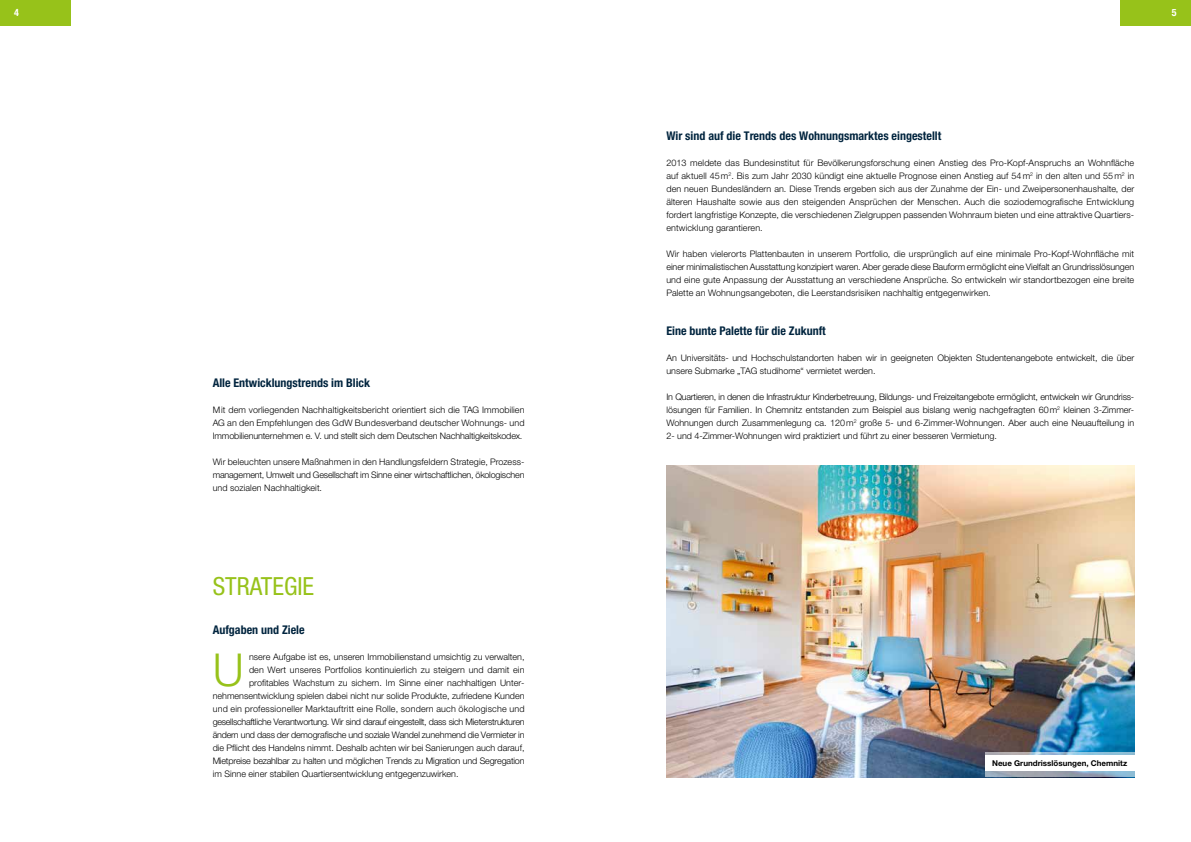
<style>
.page{position:relative;width:1191px;height:842px;background:#fff}
.page>*{position:absolute;margin:0;border:0;box-sizing:border-box;transform-origin:0 0}
.t1{font:300 45.4px "Helvetica Neue LT";color:#97c21a}
.t2{font:condensed 25px "Helvetica Neue LT";color:#97c21a}
.t3{font:700 condensed 12px "Helvetica Neue LT";color:#00243e}
.t4{font:700 condensed 10px "Helvetica Neue LT";color:#fff}
.t5{font:300 9px/13px "Helvetica Neue LT";color:#000;text-align:justify}
.t6{font:300 9px "Helvetica Neue LT";letter-spacing:-.02em;color:#000}
.t7{font:300 9px "Helvetica Neue LT";letter-spacing:-.03em;color:#000}
.t8{font:300 9px "Helvetica Neue LT";letter-spacing:.02em;color:#000}
.t9{font:700 8px "Helvetica Neue LT";color:#000}
</style>
<div class="page">
<img style="left:666px;top:465px;width:468px;height:312px">
<svg style="left:985px;top:752px;width:149px;height:25px"></svg>
<div style="left:985px;top:755px;width:149px;height:16px;background:#fff"></div>
<div style="left:0;top:0;width:71px;height:26px;background:#97c21a"></div>
<div style="left:1120px;top:0;width:71px;height:26px;background:#97c21a"></div>
<p class="t4" style="left:14px;top:7px;width:6px">4</p>
<p class="t4" style="left:1171px;top:7px;width:6px">5</p>
<h3 class="t3" style="left:213px;top:375px;width:159px">Alle Entwicklungstrends im Blick</h3>
<p class="t5" style="left:213px;top:403px;width:313px">Mit dem vorliegenden Nachhaltigkeitsbericht orientiert sich die TAG Immobilien AG an den Empfehlungen des GdW Bundesverband deutscher Wohnungs- und Immobilienunternehmen e. V. und stellt sich dem Deutschen Nachhaltigkeitskodex.</p>
<p class="t5" style="left:213px;top:455px;width:313px">Wir beleuchten unsere Maßnahmen in den Handlungsfeldern Strategie, Prozess&shy;management, Umwelt und Gesellschaft im Sinne einer wirtschaftlichen, ökologischen und sozialen Nachhaltigkeit.</p>
<h2 class="t2" style="left:213px;top:572px;width:103px">STRATEGIE</h2>
<h3 class="t3" style="left:213px;top:622px;width:93px">Aufgaben und Ziele</h3>
<h1 class="t1" style="left:213px;top:642px;width:33px">U</h1>
<p class="t5" style="left:249px;top:650px;width:277px">nsere Aufgabe ist es, unseren Immobilienstand umsichtig zu verwalten,</p>
<p class="t5" style="left:249px;top:663px;width:277px">den Wert unseres Portfolios kontinuierlich zu steigern und damit ein</p>
<p class="t5" style="left:249px;top:676px;width:277px">profitables Wachstum zu sichern. Im Sinne einer nachhaltigen Unter-</p>
<p class="t5" style="left:213px;top:689px;width:313px">nehmensentwicklung spielen dabei nicht nur solide Produkte, zufriedene Kunden</p>
<p class="t8" style="left:213px;top:703px;width:313px">und ein professioneller Marktauftritt eine Rolle, sondern auch ökologische und</p>
<p class="t7" style="left:213px;top:716px;width:313px">gesellschaftliche Verantwortung. Wir sind darauf eingestellt, dass sich Mieterstrukturen</p>
<p class="t6" style="left:213px;top:729px;width:313px">ändern und dass der demografische und soziale Wandel zunehmend die Vermieter in</p>
<p class="t5" style="left:213px;top:741px;width:313px">die Pflicht des Handelns nimmt. Deshalb achten wir bei Sanierungen auch darauf,</p>
<p class="t6" style="left:213px;top:755px;width:313px">Mietpreise bezahlbar zu halten und möglichen Trends zu Migration und Segregation</p>
<p class="t5" style="left:213px;top:767px;width:247px">im Sinne einer stabilen Quartiersentwicklung entgegenzuwirken.</p>
<h3 class="t3" style="left:666px;top:128px;width:276px">Wir sind auf die Trends des Wohnungsmarktes eingestellt</h3>
<p class="t5" style="left:666px;top:156px;width:469px">2013 meldete das Bundesinstitut für Bevölkerungsforschung einen Anstieg des Pro-Kopf-Anspruchs an Wohnfläche auf aktuell 45m<sup>2</sup>. Bis zum Jahr 2030 kündigt eine aktuelle Prognose einen Anstieg auf 54m<sup>2</sup> in den alten und 55m<sup>2</sup> in den neuen Bundesländern an. Diese Trends ergeben sich aus der Zunahme der Ein- und Zweipersonenhaushalte, der älteren Haushalte sowie aus den steigenden Ansprüchen der Menschen. Auch die soziodemografische Entwicklung fordert langfristige Konzepte, die verschiedenen Zielgruppen passenden Wohnraum bieten und eine attraktive Quartiers&shy;entwicklung garantieren.</p>
<p class="t5" style="left:666px;top:247px;width:469px">Wir haben vielerorts Plattenbauten in unserem Portfolio, die ursprünglich auf eine minimale Pro-Kopf-Wohnfläche mit einer minimalistischen Ausstattung konzipiert waren. Aber gerade diese Bauform ermöglicht eine Vielfalt an Grundrisslösungen und eine gute Anpassung der Ausstattung an verschiedene Ansprüche. So entwickeln wir standortbezogen eine breite Palette an Wohnungsangeboten, die Leerstandsrisiken nachhaltig entgegenwirken.</p>
<h3 class="t3" style="left:666px;top:323px;width:161px">Eine bunte Palette für die Zukunft</h3>
<p class="t5" style="left:666px;top:351px;width:469px">An Universitäts- und Hochschulstandorten haben wir in geeigneten Objekten Studentenangebote entwickelt, die über unsere Submarke „TAG studihome“ vermietet werden.</p>
<p class="t5" style="left:666px;top:390px;width:469px">In Quartieren, in denen die Infrastruktur Kinderbetreuung, Bildungs- und Freizeitangebote ermöglicht, entwickeln wir Grundriss&shy;lösungen für Familien. In Chemnitz entstanden zum Beispiel aus bislang wenig nachgefragten 60m<sup>2</sup> kleinen 3-Zimmer-Wohnungen durch Zusammenlegung ca. 120m<sup>2</sup> große 5- und 6-Zimmer-Wohnungen. Aber auch eine Neuaufteilung in 2- und 4-Zimmer-Wohnungen wird praktiziert und führt zu einer besseren Vermietung.</p>
<p class="t9" style="left:992px;top:758px;width:137px">Neue Grundrisslösungen, Chemnitz</p>
</div>
